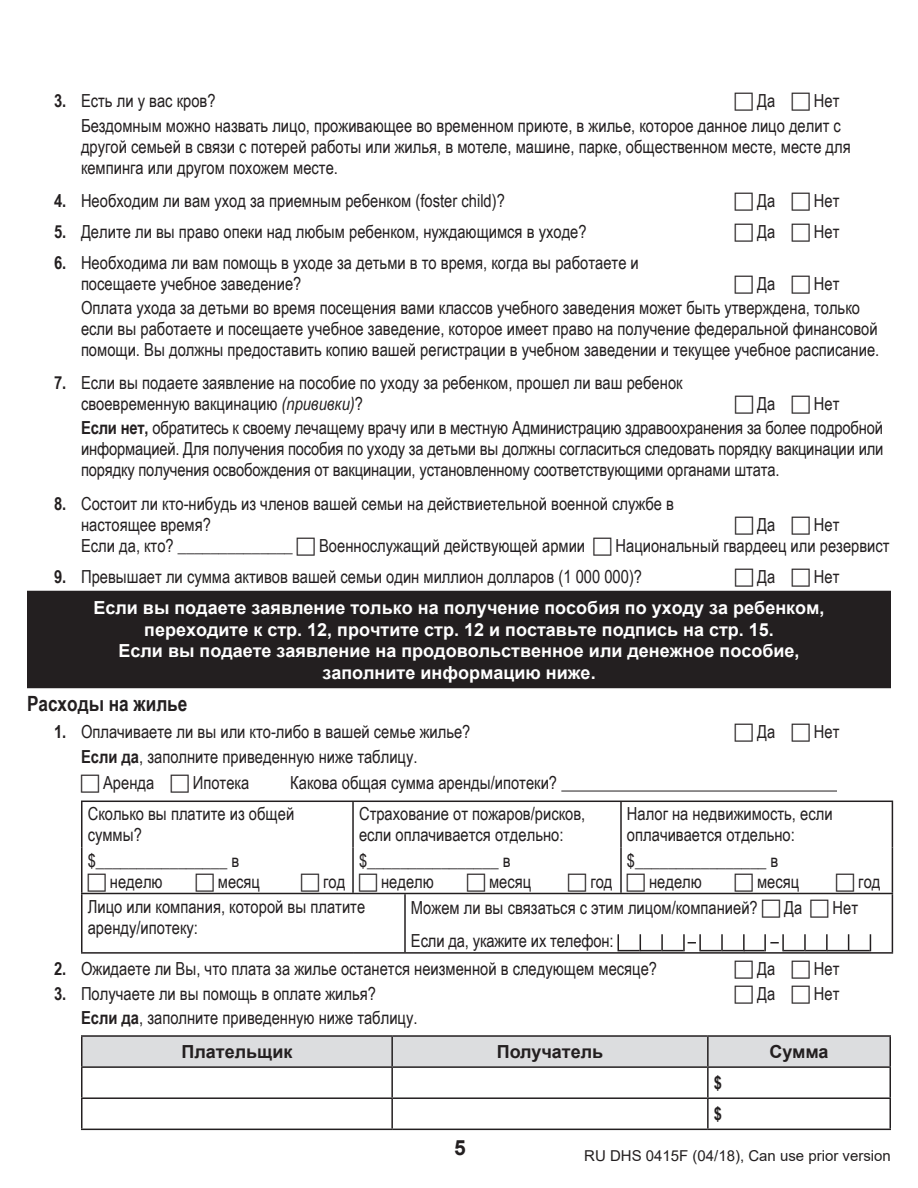
<style>
.page{position:relative;width:918px;height:1188px;background:#fff}
.page>*{position:absolute;margin:0;border:0;box-sizing:border-box;transform-origin:0 0}
.t1{font:700 21px "Arial Narrow";color:#231f20}
.t2{font:700 21px "Arial";color:#231f20}
.t3{font:18px/21px "Arial Narrow";color:#231f20}
.t4{font:700 18px/21.6px "Arial";color:#fff;text-align:center}
.t5{font:700 18px "Arial";color:#231f20}
.t6{font:700 18px/31px "Arial Narrow";color:#231f20}
.t7{font:15px "Arial";color:#231f20}
.s1{font-weight:700}
.s2{font-style:italic}
</style>
<div class="page">
<div style="left:27px;top:591px;width:864px;height:97px;background:#231f20"></div>
<hr style="left:561px;top:791px;width:276px;height:1px;background:#231f20">
<hr style="left:81px;top:801px;width:272px;height:1px;background:#231f20">
<hr style="left:353px;top:801px;width:52px;height:1px;background:#231f20">
<hr style="left:405px;top:801px;width:216px;height:1px;background:#231f20">
<hr style="left:621px;top:801px;width:272px;height:1px;background:#231f20">
<hr style="left:81px;top:893px;width:272px;height:1px;background:#231f20">
<hr style="left:353px;top:893px;width:52px;height:1px;background:#231f20">
<hr style="left:405px;top:893px;width:216px;height:1px;background:#231f20">
<hr style="left:621px;top:893px;width:272px;height:1px;background:#231f20">
<hr style="left:81px;top:802px;width:1px;height:45px;background:#231f20">
<hr style="left:81px;top:847px;width:1px;height:46px;background:#231f20">
<hr style="left:81px;top:894px;width:1px;height:58px;background:#231f20">
<hr style="left:352px;top:802px;width:2px;height:45px;background:#231f20">
<hr style="left:620px;top:802px;width:2px;height:45px;background:#231f20">
<hr style="left:892px;top:802px;width:1px;height:45px;background:#231f20">
<hr style="left:352px;top:847px;width:2px;height:46px;background:#231f20">
<hr style="left:620px;top:847px;width:2px;height:46px;background:#231f20">
<hr style="left:892px;top:847px;width:1px;height:46px;background:#231f20">
<hr style="left:404px;top:894px;width:2px;height:58px;background:#231f20">
<hr style="left:892px;top:894px;width:1px;height:58px;background:#231f20">
<hr style="left:81px;top:952px;width:272px;height:2px;background:#231f20">
<hr style="left:353px;top:952px;width:52px;height:2px;background:#231f20">
<hr style="left:405px;top:952px;width:216px;height:2px;background:#231f20">
<hr style="left:621px;top:952px;width:272px;height:2px;background:#231f20">
<svg style="left:618px;top:934px;width:253px;height:17px"></svg>
<hr style="left:81px;top:1035px;width:311px;height:2px;background:#231f20">
<hr style="left:392px;top:1035px;width:316px;height:2px;background:#231f20">
<hr style="left:708px;top:1035px;width:183px;height:2px;background:#231f20">
<hr style="left:81px;top:1097px;width:311px;height:2px;background:#231f20">
<hr style="left:392px;top:1097px;width:316px;height:2px;background:#231f20">
<hr style="left:708px;top:1097px;width:183px;height:2px;background:#231f20">
<hr style="left:81px;top:1129px;width:311px;height:1px;background:#231f20">
<hr style="left:392px;top:1129px;width:316px;height:1px;background:#231f20">
<hr style="left:708px;top:1129px;width:183px;height:1px;background:#231f20">
<hr style="left:81px;top:1099px;width:1px;height:30px;background:#231f20">
<svg style="left:81px;top:1036px;width:810px;height:61px"></svg>
<hr style="left:391px;top:1099px;width:2px;height:30px;background:#231f20">
<hr style="left:707px;top:1099px;width:2px;height:30px;background:#231f20">
<hr style="left:890px;top:1099px;width:1px;height:30px;background:#231f20">
<p class="t3" style="left:54px;top:90px;width:163px"><span class="s1">3.</span> Есть ли у вас кров?</p>
<p class="t3" style="left:757px;top:90px;width:20px">Да</p>
<p class="t3" style="left:81px;top:88px;width:761px;line-height:24.3px;text-align:right">Нет<br>Бездомным можно назвать лицо, проживающее во временном приюте, в жилье, которое данное лицо делит с</p>
<p class="t3" style="left:81px;top:135px;width:771px">другой семьей в связи с потерей работы или жилья, в мотеле, машине, парке, общественном месте, месте для кемпинга или другом похожем месте.</p>
<p class="t3" style="left:54px;top:189px;width:452px"><span class="s1">4.</span> Необходим ли вам уход за приемным ребенком (foster child)?</p>
<p class="t3" style="left:757px;top:189px;width:20px">Да</p>
<p class="t3" style="left:814px;top:189px;width:27px">Нет</p>
<p class="t3" style="left:54px;top:220px;width:534px"><span class="s1">5.</span> Делите ли вы право опеки над любым ребенком, нуждающимся в уходе?</p>
<p class="t3" style="left:757px;top:220px;width:20px">Да</p>
<p class="t3" style="left:814px;top:220px;width:27px">Нет</p>
<p class="t3" style="left:81px;top:251px;width:559px;text-indent:-27px"><span class="s1">6.</span> Необходима ли вам помощь в уходе за детьми в то время, когда вы работаете и посещаете учебное заведение?</p>
<p class="t3" style="left:81px;top:271px;width:781px;line-height:24.3px;text-indent:733px">Нет<br>Оплата ухода за детьми во время посещения вами классов учебного заведения может быть утверждена, только</p>
<p class="t3" style="left:81px;top:317px;width:800px">если вы работаете и посещаете учебное заведение, которое имеет право на получение федеральной финансовой помощи. Вы должны предоставить копию вашей регистрации в учебном заведении и текущее учебное расписание.</p>
<p class="t3" style="left:81px;top:372px;width:603px;text-indent:-27px"><span class="s1">7.</span> Если вы подаете заявление на пособие по уходу за ребенком, прошел ли ваш ребенок своевременную вакцинацию <span class="s2">(прививки)</span>?</p>
<p class="t3" style="left:757px;top:272px;width:20px">Да</p>
<p class="t3" style="left:81px;top:391px;width:804px;line-height:24.3px;text-indent:733px">Нет<br><span class="s1">Если нет,</span> обратитесь к своему лечащему врачу или в местную Администрацию здравоохранения за более подробной</p>
<p class="t3" style="left:81px;top:438px;width:804px">информацией. Для получения пособия по уходу за детьми вы должны согласиться следовать порядку вакцинации или порядку получения освобождения от вакцинации, установленному соответствующими органами штата.</p>
<p class="t3" style="left:81px;top:492px;width:595px;text-indent:-27px"><span class="s1">8.</span> Состоит ли кто-нибудь из членов вашей семьи на действиетельной военной службе в настоящее время?</p>
<p class="t3" style="left:757px;top:393px;width:20px">Да</p>
<p class="t3" style="left:757px;top:513px;width:20px">Да</p>
<p class="t3" style="left:814px;top:513px;width:27px">Нет</p>
<p class="t3" style="left:81px;top:534px;width:213px">Если да, кто? ______________</p>
<p class="t3" style="left:319px;top:534px;width:268px">Военнослужащий действующей армии</p>
<p class="t3" style="left:616px;top:534px;width:276px">Национальный гвардеец или резервист</p>
<p class="t3" style="left:54px;top:565px;width:590px"><span class="s1">9.</span> Превышает ли сумма активов вашей семьи один миллион долларов (1 000 000)?</p>
<p class="t3" style="left:757px;top:565px;width:20px">Да</p>
<p class="t3" style="left:814px;top:565px;width:27px">Нет</p>
<p class="t4" style="left:93px;top:597px;width:733px">Если вы подаете заявление только на получение пособия по уходу за ребенком, переходите к стр. 12, прочтите стр. 12 и поставьте подпись на стр. 15.<br>Если вы подаете заявление на продовольственное или денежное пособие, заполните информацию ниже.</p>
<p class="t1" style="left:27px;top:687px;width:162px">Расходы на жилье</p>
<p class="t3" style="left:54px;top:721px;width:418px"><span class="s1">1.</span> Оплачиваете ли вы или кто-либо в вашей семье жилье?</p>
<p class="t3" style="left:757px;top:721px;width:20px">Да</p>
<p class="t3" style="left:814px;top:721px;width:27px">Нет</p>
<p class="t3" style="left:103px;top:743px;width:316px;line-height:26.4px;text-indent:-22px"><span class="s1">Если да</span>, заполните приведенную ниже таблицу.<br>Аренда</p>
<p class="t3" style="left:88px;top:767px;width:471px;line-height:31.2px;text-indent:203px">Какова общая сумма аренды/ипотеки?<br>Сколько вы платите из общей</p>
<p class="t3" style="left:88px;top:824px;width:56px">суммы?</p>
<p class="t3" style="left:193px;top:772px;width:58px">Ипотека</p>
<p class="t3" style="left:359px;top:803px;width:228px">Страхование от пожаров/рисков, если оплачивается отдельно:</p>
<p class="t3" style="left:627px;top:803px;width:207px">Налог на недвижимость, если оплачивается отдельно:</p>
<p class="t3" style="left:110px;top:849px;width:131px;text-indent:-22px">$________________ в неделю</p>
<p class="t3" style="left:218px;top:870px;width:44px">месяц</p>
<p class="t3" style="left:323px;top:870px;width:24px">год</p>
<p class="t3" style="left:381px;top:849px;width:131px;text-indent:-22px">$________________ в неделю</p>
<p class="t3" style="left:489px;top:870px;width:44px">месяц</p>
<p class="t3" style="left:590px;top:870px;width:24px">год</p>
<p class="t3" style="left:649px;top:849px;width:131px;text-indent:-22px">$________________ в неделю</p>
<p class="t3" style="left:757px;top:870px;width:44px">месяц</p>
<p class="t3" style="left:858px;top:870px;width:24px">год</p>
<p class="t3" style="left:88px;top:895px;width:279px">Лицо или компания, которой вы платите аренду/ипотеку:</p>
<p class="t3" style="left:411px;top:896px;width:348px">Можем ли вы связаться с этим лицом/компанией?</p>
<p class="t3" style="left:784px;top:896px;width:20px">Да</p>
<p class="t3" style="left:833px;top:896px;width:27px">Нет</p>
<p class="t3" style="left:411px;top:929px;width:204px">Если да, укажите их телефон:</p>
<p class="t3" style="left:54px;top:958px;width:605px"><span class="s1">2.</span> Ожидаете ли Вы, что плата за жилье останется неизменной в следующем месяце?</p>
<p class="t3" style="left:757px;top:958px;width:20px">Да</p>
<p class="t3" style="left:814px;top:958px;width:27px">Нет</p>
<p class="t3" style="left:54px;top:982px;width:324px"><span class="s1">3.</span> Получаете ли вы помощь в оплате жилья?</p>
<p class="t3" style="left:757px;top:982px;width:20px">Да</p>
<p class="t3" style="left:814px;top:982px;width:27px">Нет</p>
<p class="t3" style="left:81px;top:1006px;width:338px"><span class="s1">Если да</span>, заполните приведенную ниже таблицу.</p>
<p class="t5" style="left:181px;top:1039px;width:112px">Плательщик</p>
<p class="t5" style="left:497px;top:1039px;width:108px">Получатель</p>
<p class="t5" style="left:769px;top:1039px;width:61px">Сумма</p>
<p class="t6" style="left:714px;top:1066px;width:10px">$ $</p>
<p class="t2" style="left:454px;top:1133px;width:13px">5</p>
<p class="t7" style="left:584px;top:1145px;width:308px">RU DHS 0415F (04/18), Can use prior version</p>
</div>
